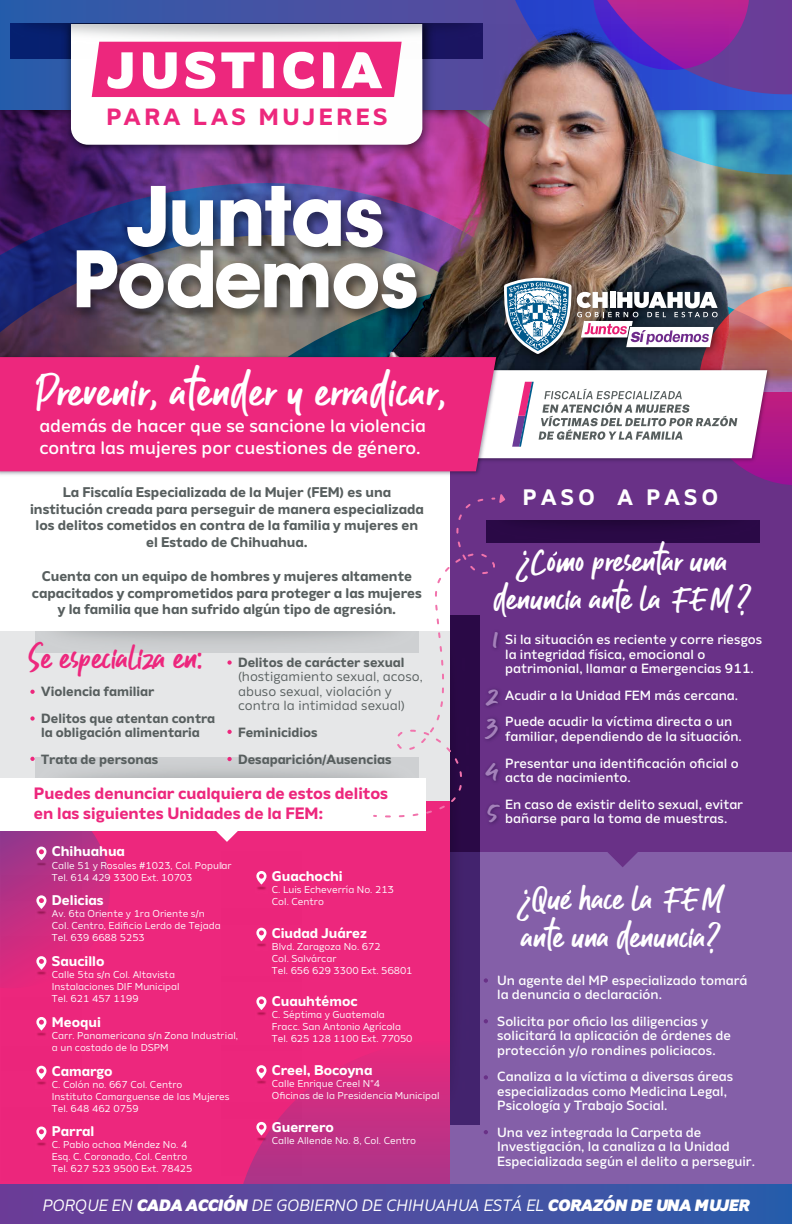
<style>
.page{position:relative;width:792px;height:1224px;background:#fff}
.page>*{position:absolute;margin:0;border:0;box-sizing:border-box;transform-origin:0 0}
.t1{font:51.1px "Amino Alt Regular 3";letter-spacing:.1em;color:#fff}
.t2{font:42.8px "Guthen Bloots Personal Use";letter-spacing:.04em;color:#fff}
.t3{font:31.7px/38px "Guthen Bloots Personal Use";letter-spacing:.02em;color:#fff;text-align:center}
.t4{font:31.7px "Guthen Bloots Personal Use";letter-spacing:.02em;color:#ed277d}
.t5{font:31.7px/56.7px "Guthen Bloots Personal Use";color:#a481ba}
.t6{font:700 23.4px "Amino Alt";letter-spacing:.16em;color:#ed277d}
.t7{font:700 22.3px "Amino Alt";letter-spacing:.2em;color:#fff;scale:.96 1}
.t8{font:18px/21.6px "Amino Alt Regular 5";color:#fff}
.t9{font:700 16.4px/19.7px "Amino Alt";color:#ed277d}
.t10{font:16.4px "Amino Regular 12";color:#fff}
.t11{font:700 14px/16.8px "Amino Alt";color:#575e5e;text-align:center}
.t12{font:700 14px "Amino Alt";color:#fff}
.t13{font:13.3px/14.4px "Amino Alt Regular 5";color:#fff}
.t14{font:700 13.3px/26.7px "Amino Alt";color:#575e5e}
.t15{font:13.3px/14.4px "Amino Alt Regular 2";color:#575e5e}
.t16{font:10px/12px "Amino Alt Regular 2";color:#fff}
.s1{font-family:"Amino Regular 3"}
</style>
<div class="page">
<img style="left:728px;top:175px;width:64px;height:101px">
<svg style="left:0;top:125px;width:179px;height:227px;background:#381e60"></svg>
<svg style="left:86px;top:327px;width:252px;height:25px;background:#726d6e"></svg>
<svg style="left:0;top:0;width:488px;height:109px;background:#3953a2"></svg>
<svg style="left:488px;top:0;width:304px;height:175px;background:#5c49a8"></svg>
<img style="left:58px;top:59px;width:280px;height:98px">
<svg style="left:71px;top:59px;width:267px;height:86px"></svg>
<img style="left:11px;top:24px;width:472px;height:35px">
<div style="left:92px;top:42px;width:246px;height:55px;background:#ed277d"></div>
<img style="left:338px;top:25px;width:390px;height:327px">
<svg style="left:0;top:631px;width:464px;height:189px;background:#dddfe0"></svg>
<div style="left:0;top:801px;width:460px;height:395px;background:#ed277d"></div>
<svg style="left:243px;top:1056px;width:207px;height:128px;background:#c62f83"></svg>
<div style="left:450px;top:848px;width:342px;height:376px;background:#845fa8"></div>
<svg style="left:567px;top:890px;width:4px;height:4px"></svg>
<div style="left:450px;top:393px;width:342px;height:459px;background:#693187"></div>
<img style="left:68px;top:179px;width:365px;height:148px">
<img style="left:77px;top:186px;width:340px;height:123px">
<img style="left:493px;top:266px;width:239px;height:10px">
<img style="left:475px;top:276px;width:317px;height:209px">
<img style="left:0;top:352px;width:502px;height:125px">
<div style="left:0;top:357px;width:496px;height:114px;background:#ed277d"></div>
<svg style="left:484px;top:978px;width:4px;height:5px"></svg>
<svg style="left:484px;top:1019px;width:4px;height:4px"></svg>
<svg style="left:484px;top:1075px;width:4px;height:5px"></svg>
<svg style="left:484px;top:1130px;width:4px;height:4px"></svg>
<svg style="left:553px;top:551px;width:4px;height:5px"></svg>
<svg style="left:0;top:830px;width:124px;height:157px"></svg>
<img style="left:1px;top:937px;width:81px;height:51px">
<img style="left:36px;top:1017px;width:11px;height:19px">
<img style="left:36px;top:1126px;width:11px;height:20px">
<img style="left:256px;top:871px;width:11px;height:19px">
<img style="left:256px;top:927px;width:11px;height:20px">
<img style="left:243px;top:1056px;width:59px;height:46px">
<img style="left:243px;top:1102px;width:59px;height:74px">
<img style="left:256px;top:996px;width:11px;height:20px">
<img style="left:36px;top:1065px;width:11px;height:20px">
<div style="left:0;top:778px;width:426px;height:52px;background:#fff"></div>
<svg style="left:215px;top:830px;width:24px;height:12px"></svg>
<svg style="left:608px;top:852px;width:30px;height:15px"></svg>
<svg style="left:384px;top:494px;width:121px;height:324px"></svg>
<div style="left:0;top:1184px;width:792px;height:40px;background:linear-gradient(to right,#6f3d97,#2c5dab)"></div>
<svg style="left:30px;top:690px;width:5px;height:4px"></svg>
<svg style="left:30px;top:716px;width:5px;height:5px"></svg>
<svg style="left:30px;top:757px;width:5px;height:4px"></svg>
<svg style="left:227px;top:660px;width:5px;height:5px"></svg>
<svg style="left:227px;top:730px;width:5px;height:4px"></svg>
<svg style="left:227px;top:757px;width:5px;height:4px"></svg>
<h1 class="t1" style="left:107px;top:38px;width:276px">JUSTICIA</h1>
<h3 class="t6" style="left:107px;top:102px;width:283px">PARA LAS MUJERES</h3>
<h2 class="t2" style="left:38px;top:364px;width:410px">Prevenir, atender y erradicar,</h2>
<h3 class="t8" style="left:40px;top:415px;width:388px">además de hacer que se sancione la violencia contra las mujeres por cuestiones de género.</h3>
<p class="t11" style="left:30px;top:483px;width:395px">La Fiscalía Especializada de la Mujer (FEM) es una institución creada para perseguir de manera especializada los delitos cometidos en contra de la familia y mujeres en el Estado de Chihuahua.</p>
<p class="t11" style="left:32px;top:567px;width:391px">Cuenta con un equipo de hombres y mujeres altamente capacitados y comprometidos para proteger a las mujeres y la familia que han sufrido algún tipo de agresión.</p>
<h3 class="t4" style="left:29px;top:637px;width:175px">Se especializa en:</h3>
<p class="t14" style="left:41px;top:678px;width:176px">Violencia familiar<br>Delitos que atentan contra</p>
<p class="t14" style="left:41px;top:719px;width:160px">la obligación alimentaria<br>Trata de personas</p>
<p class="t14" style="left:238px;top:649px;width:168px">Delitos de carácter sexual</p>
<p class="t15" style="left:238px;top:669px;width:186px">(hostigamiento sexual, acoso, abuso sexual, violación y contra la intimidad sexual)</p>
<p class="t14" style="left:238px;top:719px;width:155px">Feminicidios<br>Desaparición/Ausencias</p>
<p class="t9" style="left:34px;top:783px;width:356px">Puedes denunciar cualquiera de estos delitos en las siguientes Unidades de la FEM:</p>
<p class="t12" style="left:52px;top:843px;width:75px">Chihuahua</p>
<p class="t16" style="left:52px;top:859px;width:181px">Calle 51 y Rosales #1023, Col. Popular<br>Tel. 614 429 3300 Ext. 10703</p>
<p class="t12" style="left:52px;top:892px;width:53px">Delicias</p>
<p class="t16" style="left:52px;top:908px;width:170px">Av. 6ta Oriente y 1ra Oriente s/n<br>Col. Centro, Edificio Lerdo de Tejada<br>Tel. 639 6688 5253</p>
<p class="t12" style="left:52px;top:952px;width:54px">Saucillo</p>
<p class="t16" style="left:52px;top:968px;width:129px">Calle 5ta s/n Col. Altavista<br>Instalaciones DIF Municipal<br>Tel. 621 457 1199</p>
<p class="t12" style="left:52px;top:1013px;width:51px">Meoqui</p>
<p class="t16" style="left:52px;top:1029px;width:188px">Carr. Panamericana s/n Zona Industrial, a un costado de la DSPM</p>
<p class="t12" style="left:52px;top:1062px;width:62px">Camargo</p>
<p class="t16" style="left:52px;top:1078px;width:179px">C. Colón no. 667 Col. Centro<br>Instituto Camarguense de las Mujeres<br>Tel. 648 462 0759</p>
<p class="t12" style="left:52px;top:1123px;width:44px">Parral</p>
<p class="t16" style="left:52px;top:1139px;width:142px">C. Pablo ochoa Méndez No. 4<br>Esq. C. Coronado, Col. Centro<br>Tel. 627 523 9500 Ext. 78425</p>
<p class="t12" style="left:272px;top:867px;width:72px">Guachochi</p>
<p class="t16" style="left:272px;top:883px;width:124px">C. Luis Echeverría No. 213<br>Col. Centro</p>
<p class="t12" style="left:272px;top:924px;width:97px">Ciudad Juárez</p>
<p class="t16" style="left:272px;top:940px;width:142px">Blvd. Zaragoza No. 672<br>Col. Salvárcar<br>Tel. 656 629 3300 Ext. 56801</p>
<p class="t12" style="left:272px;top:993px;width:87px">Cuauhtémoc</p>
<p class="t16" style="left:272px;top:1009px;width:142px">C. Séptima y Guatemala<br>Fracc. San Antonio Agrícola<br>Tel. 625 128 1100 Ext. 77050</p>
<p class="t12" style="left:272px;top:1061px;width:102px">Creel, Bocoyna</p>
<p class="t16" style="left:272px;top:1077px;width:169px">Calle Enrique Creel N°4<br>Oficinas de la Presidencia Municipal</p>
<p class="t12" style="left:272px;top:1118px;width:64px">Guerrero</p>
<p class="t16" style="left:272px;top:1134px;width:146px">Calle Allende No. 8, Col. Centro</p>
<h3 class="t7" style="left:523px;top:483px;width:205px">PASO A PASO</h3>
<h3 class="t3" style="left:494px;top:540px;width:258px">Como presentar una denuncia ante la FEM?</h3>
<h3 class="t3" style="left:531px;top:588px;width:15px;rotate:-180deg">?</h3>
<h3 class="t5" style="left:487px;top:608px;width:14px">1<br>2</h3>
<h3 class="t5" style="left:486px;top:701px;width:14px;line-height:44.5px">3<br>4</h3>
<h3 class="t5" style="left:488px;top:781px;width:12px">5</h3>
<p class="t13" style="left:505px;top:632px;width:259px">Si la situación es reciente y corre riesgos la integridad física, emocional o patrimonial, llamar a Emergencias 911.</p>
<p class="t13" style="left:505px;top:681px;width:235px;line-height:26.7px">Acudir a la Unidad FEM más cercana.<br>Puede acudir la víctima directa o un</p>
<p class="t13" style="left:505px;top:723px;width:238px;line-height:26.7px">familiar, dependiendo de la situación.<br>Presentar una identificación oficial o</p>
<p class="t13" style="left:505px;top:764px;width:239px;line-height:26.7px">acta de nacimiento.<br>En caso de existir delito sexual, evitar</p>
<p class="t13" style="left:505px;top:811px;width:224px">bañarse para la toma de muestras.</p>
<h3 class="t3" style="left:522px;top:879px;width:203px">Que hace la FEM ante una denuncia?</h3>
<h3 class="t3" style="left:532px;top:927px;width:15px;rotate:-180deg">?</h3>
<p class="t13" style="left:497px;top:973px;width:252px">Un agente del MP especializado tomará la denuncia o declaración.</p>
<p class="t13" style="left:497px;top:1014px;width:235px">Solicita por oficio las diligencias y solicitará la aplicación de órdenes de protección y/o rondines policiacos.</p>
<p class="t13" style="left:497px;top:1069px;width:238px">Canaliza a la víctima a diversas áreas especializadas como Medicina Legal,<br>Psicología y Trabajo Social.</p>
<p class="t13" style="left:497px;top:1125px;width:259px">Una vez integrada la Carpeta de<br>Investigación, la canaliza a la Unidad<br>Especializada según el delito a perseguir.</p>
<p class="t10" style="left:43px;top:1195px;width:708px">PORQUE EN <span class="s1">CADA ACCIÓN</span> DE GOBIERNO DE CHIHUAHUA ESTÁ EL <span class="s1">CORAZÓN DE UNA MUJER</span></p>
</div>
